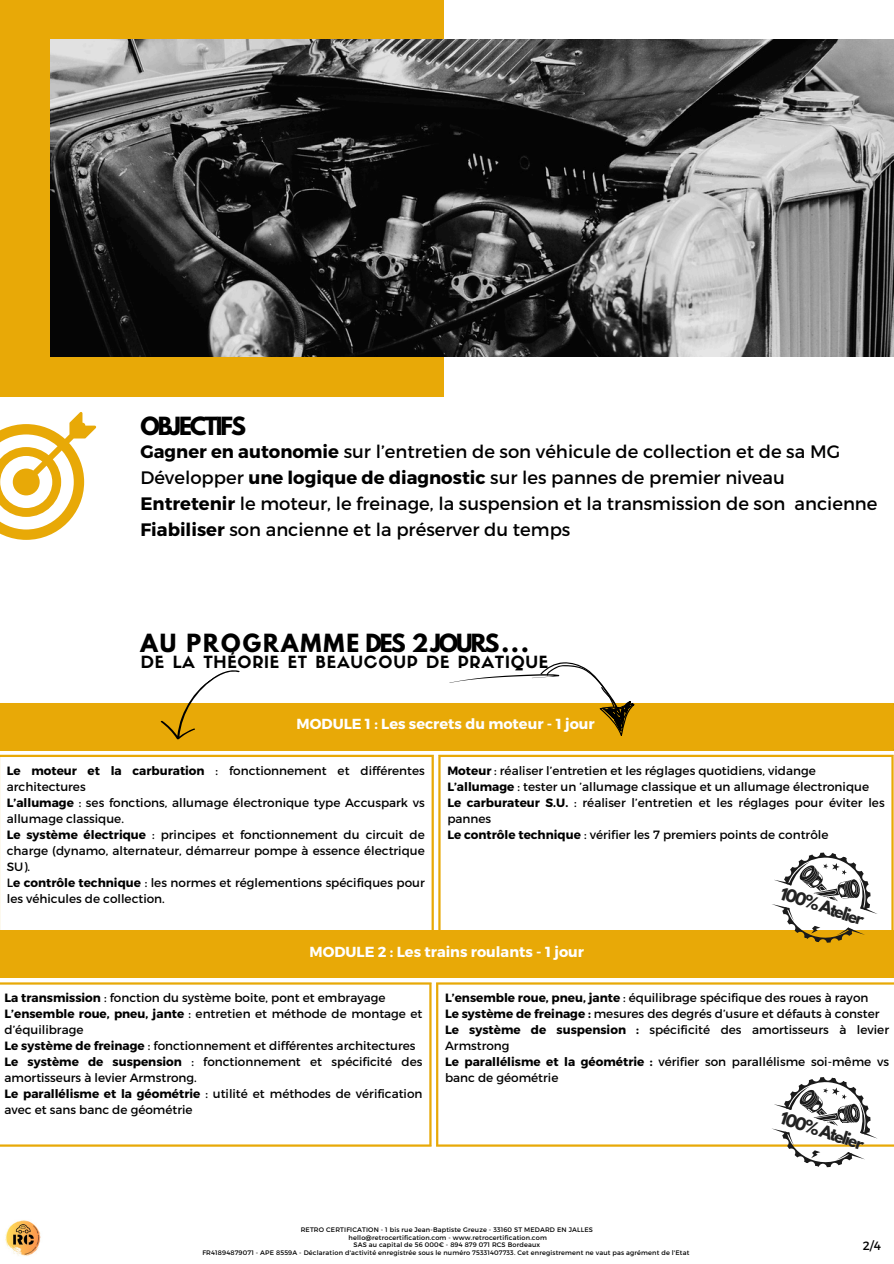
<style>
.page{position:relative;width:894px;height:1264px;background:#fff}
.page>*{position:absolute;margin:0;border:0;box-sizing:border-box;transform-origin:0 0}
.t1{font:700 22.2px "League Spartan";letter-spacing:.09em;color:#000}
.t2{font:700 22.2px "League Spartan";letter-spacing:-.09em;color:#000}
.t3{font:18px/25.8px "Montserrat";color:#000}
.t4{font:16.5px "Sifonn Basic";letter-spacing:.045em;color:#000}
.t5{font:700 15.45px "League Spartan";color:#222}
.t6{font:700 14.55px "Montserrat";color:#fff}
.t7{font:12px/16px "Montserrat";color:#000}
.t8{font:6.6px "Montserrat";letter-spacing:.025em;color:#000}
.s1{font-weight:700}
</style>
<div class="page">
<div style="left:0;top:0;width:443px;height:397px;background:#e8a907"></div>
<img style="left:5px;top:1220px;width:36px;height:36px">
<img style="left:50px;top:39px;width:843px;height:317px">
<svg style="left:0;top:412px;width:96px;height:128px"></svg>
<div style="left:0;top:703px;width:893px;height:47px;background:#e8a907"></div>
<hr style="left:0;top:757px;width:1px;height:175px;background:#e8a907">
<hr style="left:431px;top:757px;width:2px;height:175px;background:#e8a907">
<hr style="left:0;top:754px;width:433px;height:3px;background:#e8a907">
<hr style="left:438px;top:757px;width:2px;height:175px;background:#e8a907">
<hr style="left:891px;top:757px;width:2px;height:175px;background:#e8a907">
<hr style="left:438px;top:754px;width:455px;height:3px;background:#e8a907">
<div style="left:0;top:930px;width:893px;height:47px;background:#e8a907"></div>
<hr style="left:893px;top:932px;width:1px;height:43px;background:#e8a907">
<hr style="left:0;top:984px;width:1px;height:160px;background:#e8a907">
<hr style="left:429px;top:984px;width:2px;height:160px;background:#e8a907">
<hr style="left:0;top:982px;width:431px;height:2px;background:#e8a907">
<hr style="left:0;top:1144px;width:431px;height:2px;background:#e8a907">
<hr style="left:436px;top:984px;width:2px;height:160px;background:#e8a907">
<hr style="left:893px;top:984px;width:1px;height:160px;background:#e8a907">
<hr style="left:436px;top:982px;width:457px;height:2px;background:#e8a907">
<hr style="left:436px;top:1144px;width:457px;height:2px;background:#e8a907">
<svg style="left:160px;top:670px;width:80px;height:70px"></svg>
<svg style="left:449px;top:662px;width:185px;height:74px"></svg>
<svg style="left:772px;top:852px;width:105px;height:91px"></svg>
<svg style="left:768px;top:1077px;width:113px;height:91px"></svg>
<p class="t2" style="left:140px;top:414px;width:107px">OBJECTIFS</p>
<p class="t3" style="left:140px;top:438px;width:738px"><span class="s1">Gagner en autonomie</span> sur l’entretien de son véhicule de collection et de sa MG Développer <span class="s1">une logique de diagnostic</span> sur les pannes de premier niveau <span class="s1">Entretenir</span> le moteur, le freinage, la suspension et la transmission de son ancienne <span class="s1">Fiabiliser</span> son ancienne et la préserver du temps</p>
<p class="t1" style="left:140px;top:632px;width:390px">AU PROGRAMME DES 2JOURS...</p>
<p class="t4" style="left:141px;top:656px;width:409px">DE LA THÉORIE ET BEAUCOUP DE PRATIQUE</p>
<h1 class="t6" style="left:296px;top:714px;width:299px">MODULE 1 : Les secrets du moteur - 1 jour</h1>
<h3 class="t7" style="left:7px;top:761px;width:419px"><span class="s1">Le moteur et la carburation</span> : fonctionnement et différentes architectures</h3>
<h1 class="t7" style="left:7px;top:793px;width:419px"><span class="s1">L’allumage</span> : ses fonctions, allumage électronique type Accuspark vs allumage classique.</h1>
<h2 class="t7" style="left:7px;top:825px;width:419px;text-align:justify"><span class="s1">Le système électrique</span> : principes et fonctionnement du circuit de charge (dynamo, alternateur, démarreur pompe à essence électrique SU).</h2>
<p class="t7" style="left:7px;top:873px;width:419px">L<span class="s1">e contrôle technique</span> : les normes et réglementions spécifiques pour les véhicules de collection.</p>
<p class="t7" style="left:447px;top:761px;width:370px"><span class="s1">Moteur</span> : réaliser l’entretien et les réglages quotidiens, vidange</p>
<p class="t7" style="left:447px;top:777px;width:423px"><span class="s1">L’allumage</span> : tester un ’allumage classique et un allumage électronique</p>
<p class="t7" style="left:447px;top:793px;width:438px"><span class="s1">Le carburateur S.U.</span> : réaliser l’entretien et les réglages pour éviter les pannes</p>
<p class="t7" style="left:447px;top:825px;width:382px"><span class="s1">Le contrôle technique</span> : vérifier les 7 premiers points de contrôle</p>
<p class="t5" style="left:783px;top:885px;width:88px;rotate:18deg">100% Atelier</p>
<p class="t6" style="left:309px;top:942px;width:276px">MODULE 2 : Les trains roulants - 1 jour</p>
<p class="t7" style="left:5px;top:989px;width:382px"><span class="s1">La transmission</span> : fonction du système boite, pont et embrayage</p>
<p class="t7" style="left:5px;top:1005px;width:419px"><span class="s1">L’ensemble roue, pneu, jante</span> : entretien et méthode de montage et d’équilibrage</p>
<p class="t7" style="left:5px;top:1037px;width:412px"><span class="s1">Le système de freinage</span> : fonctionnement et différentes architectures</p>
<p class="t7" style="left:5px;top:1053px;width:419px"><span class="s1">Le système de suspension</span> : fonctionnement et spécificité des amortisseurs à levier Armstrong.</p>
<p class="t7" style="left:5px;top:1085px;width:419px"><span class="s1">Le parallélisme et la géométrie</span> : utilité et méthodes de vérification avec et sans banc de géométrie</p>
<p class="t7" style="left:445px;top:989px;width:425px"><span class="s1">L’ensemble roue, pneu, jante</span> : équilibrage spécifique des roues à rayon</p>
<p class="t7" style="left:445px;top:1005px;width:436px"><span class="s1">Le système de freinage :</span> mesures des degrés d’usure et défauts à conster</p>
<h4 class="t7" style="left:445px;top:1021px;width:445px"><span class="s1">Le système de suspension :</span> spécificité des amortisseurs à levier<br>Armstrong</h4>
<p class="t7" style="left:445px;top:1053px;width:445px"><span class="s1">Le parallélisme et la géométrie :</span> vérifier son parallélisme soi-même vs banc de géométrie</p>
<h4 class="t5" style="left:783px;top:1109px;width:88px;rotate:18deg">100% Atelier</h4>
<p class="t8" style="left:300px;top:1225px;width:293px">RETRO CERTIFICATION - 1 bis rue Jean-Baptiste Greuze - 33160 ST MEDARD EN JALLES</p>
<p class="t8" style="left:348px;top:1233px;width:200px">hello@retrocertification.com - www.retrocertification.com</p>
<p class="t8" style="left:353px;top:1240px;width:188px">SAS au capital de 56 000€ - 894 879 071 RCS Bordeaux</p>
<p class="t8" style="left:202px;top:1248px;width:488px">FR41894879071 - APE 8559A - Déclaration d'activité enregistrée sous le numéro 75331407733. Cet enregistrement ne vaut pas agrément de l'Etat</p>
<p class="t7" style="left:862px;top:1237px;width:20px">2/4</p>
</div>
